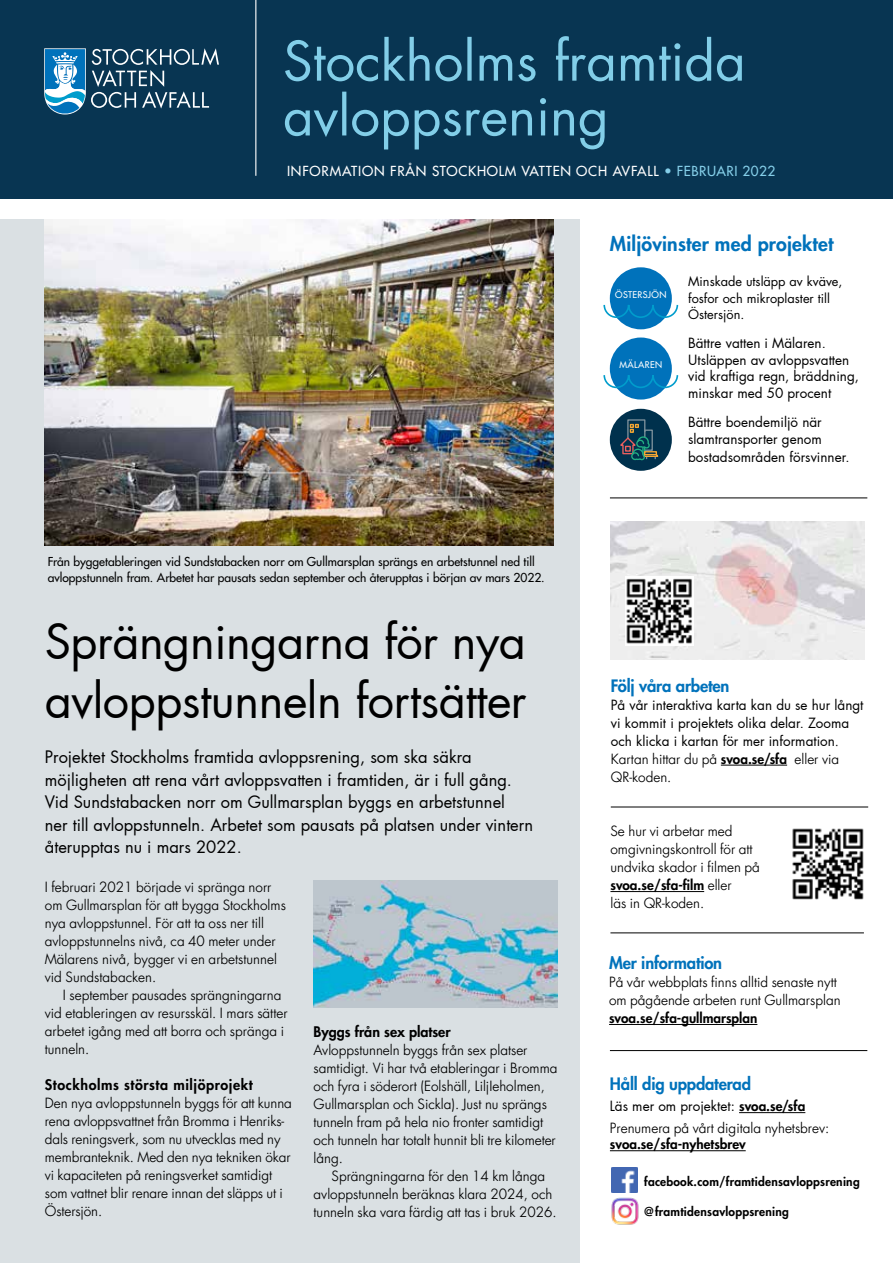
<style>
.page{position:relative;width:893px;height:1263px;background:#fff}
.page>*{position:absolute;margin:0;border:0;box-sizing:border-box;transform-origin:0 0}
.t1{font:46.95px/59.1px "Futura";letter-spacing:-.01em;color:#000}
.t2{font:800 19.5px "Futura LT Pro";letter-spacing:.01em;color:#0072bb}
.t3{font:800 16.65px "Futura LT Pro";letter-spacing:-.01em;color:#0072bb}
.t4{font:16.5px/22.5px "Futura";color:#000}
.t5{font:800 14.25px "Futura LT Pro";letter-spacing:.04em;color:#000}
.t6{font:800 14.25px "Futura LT Pro";color:#000}
.t7{font:13.5px/18px "Futura L Tfor SVOA Sm Lt";color:#000}
.t8{font:13.5px/16.5px "Futura";color:#000}
.t9{font:800 13.5px "Futura LT Pro";color:#000}
.t10{font:500 13.5px "Futura LT Pro";letter-spacing:.06em;color:#fff}
.t11{font:12.75px/16.5px "Futura Std";color:#000}
.t12{font:500 12px/15.8px "Futura LT Pro";color:#000}
.t13{font:800 12px "Futura LT Pro";letter-spacing:.02em;color:#000}
.t14{font:500 9px "Futura LT Pro";letter-spacing:.04em;color:#fff}
.s1{color:#85cfe9}
.s2{font-family:"Futura L Tfor SVOA Sm Lt"}
.s3{font-family:"Futura LT Pro";font-weight:800}
.s4{font-family:"Futura L Tfor SVOA Sm Lt";font-weight:400}
</style>
<div class="page">
<div style="left:0;top:219px;width:579px;height:1044px;background:#dae0e3"></div>
<div style="left:0;top:0;width:893px;height:199px;background:#083552"></div>
<svg style="left:44px;top:48px;width:175px;height:66px"></svg>
<hr style="left:255px;top:0;width:1px;height:176px;background:#fff">
<svg style="left:285px;top:92px;width:320px;height:57px"></svg>
<svg style="left:285px;top:36px;width:457px;height:45px"></svg>
<img style="left:612px;top:1167px;width:25px;height:26px">
<img style="left:611px;top:1197px;width:28px;height:28px">
<hr style="left:739px;top:1112px;width:66px;height:1px;background:#000">
<hr style="left:610px;top:1150px;width:136px;height:1px;background:#000">
<div style="left:610px;top:267px;width:62px;height:62px;background:#0072bb;border-radius:50%"></div>
<svg style="left:603px;top:303px;width:76px;height:16px"></svg>
<div style="left:610px;top:337px;width:62px;height:63px;background:#0072bb;border-radius:50%"></div>
<svg style="left:603px;top:373px;width:76px;height:16px"></svg>
<div style="left:610px;top:409px;width:62px;height:62px;background:#00314d;border-radius:50%"></div>
<svg style="left:620px;top:419px;width:39px;height:41px"></svg>
<hr style="left:610px;top:1050px;width:257px;height:1px;background:#000">
<hr style="left:610px;top:497px;width:257px;height:1px;background:#000">
<img style="left:611px;top:521px;width:254px;height:139px">
<hr style="left:609px;top:1024px;width:148px;height:1px;background:#000">
<hr style="left:610px;top:932px;width:254px;height:1px;background:#000">
<hr style="left:610px;top:891px;width:94px;height:1px;background:#000">
<img style="left:792px;top:828px;width:72px;height:72px">
<hr style="left:611px;top:807px;width:257px;height:1px;background:#000">
<hr style="left:721px;top:765px;width:66px;height:1px;background:#000">
<img style="left:625px;top:576px;width:69px;height:69px">
<img style="left:45px;top:219px;width:509px;height:326px">
<img style="left:314px;top:881px;width:244px;height:127px">
<p class="t10" style="left:287px;top:161px;width:490px">INFORMATION FRÅN STOCKHOLM VATTEN OCH AVFALL <span class="s1">• FEBRUARI 2022</span></p>
<p class="t12" style="left:48px;top:553px;width:498px">Från byggetableringen vid Sundstabacken norr om Gullmarsplan sprängs en arbetstunnel ned till avloppstunneln fram. Arbetet har pausats sedan september och återupptas i början av mars 2022.</p>
<h1 class="t1" style="left:45px;top:612px;width:483px">Sprängningarna för nya avloppstunneln fortsätter</h1>
<p class="t4" style="left:45px;top:746px;width:490px">Projektet Stockholms framtida avloppsrening, som ska säkra möjligheten att rena vårt avloppsvatten i framtiden, är i full gång.<br>Vid Sundstabacken norr om Gullmarsplan byggs en arbetstunnel<br>ner till avloppstunneln. Arbetet som pausats på platsen under vintern återupptas nu i mars 2022.</p>
<p class="t7" style="left:45px;top:878px;width:243px">I februari 2021 började vi spränga norr om Gullmarsplan för att bygga Stockholms nya avloppstunnel. För att ta oss ner till avloppstunnelns nivå, ca 40 meter under Mälarens nivå, bygger vi en arbetstunnel vid Sundstabacken.</p>
<p class="t7" style="left:45px;top:986px;width:244px;text-indent:18px">I september pausades sprängningarna vid etableringen av resursskäl. I mars sätter arbetet igång med att borra och spränga i tunneln.</p>
<p class="t5" style="left:45px;top:1074px;width:209px">Stockholms största miljöprojekt</p>
<p class="t7" style="left:45px;top:1094px;width:249px">Den nya avloppstunneln byggs för att kunna rena avloppsvattnet från Bromma i Henriks&shy;dals reningsverk, som nu utvecklas med ny membranteknik. Med den nya tekniken ökar vi kapaciteten på reningsverket samtidigt som vattnet blir renare innan det släpps ut i Östersjön.</p>
<p class="t6" style="left:314px;top:1020px;width:139px">Byggs från sex platser</p>
<p class="t7" style="left:314px;top:1041px;width:245px">Avloppstunneln byggs från sex platser samtidigt. Vi har två etableringar i Bromma och fyra i söderort (Eolshäll, LiljIeholmen, Gullmarsplan och Sickla). Just nu sprängs tunneln fram på hela nio fronter samtidigt och tunneln har totalt hunnit bli tre kilometer lång.</p>
<p class="t7" style="left:314px;top:1167px;width:244px;text-align:center">Sprängningarna för den 14 km långa avloppstunneln beräknas klara 2024, och tunneln ska vara färdig att tas i bruk 2026.</p>
<h2 class="t2" style="left:610px;top:228px;width:225px">Miljövinster med projektet</h2>
<p class="t14" style="left:615px;top:288px;width:53px">ÖSTERSJÖN</p>
<p class="t11" style="left:688px;top:273px;width:156px">Minskade utsläpp av kväve, fosfor och mikroplaster till<br>Östersjön.</p>
<p class="t8" style="left:688px;top:335px;width:172px">Bättre vatten i Mälaren.<br>Utsläppen av avloppsvatten vid kraftiga regn, bräddning, minskar med 50 procent</p>
<p class="t8" style="left:688px;top:414px;width:135px">Bättre boendemiljö när slamtransporter genom</p>
<p class="t8" style="left:688px;top:448px;width:163px">bostadsområden försvinner.</p>
<p class="t14" style="left:619px;top:358px;width:44px">MÄLAREN</p>
<p class="t3" style="left:611px;top:673px;width:120px">Följ våra arbeten</p>
<p class="t8" style="left:611px;top:696px;width:254px;line-height:18px">På vår interaktiva karta kan du se hur långt vi kommit i projektets olika delar. Zooma och klicka i kartan för mer information<span class="s2">.</span></p>
<p class="t7" style="left:611px;top:750px;width:230px">Kartan hittar du på <span class="s3">svoa.se/sfa</span> eller via<br>QR-koden.</p>
<p class="t7" style="left:610px;top:822px;width:151px">Se hur vi arbetar med omgivningskontroll för att undvika skador i filmen på</p>
<p class="t9" style="left:610px;top:875px;width:123px">svoa.se/sfa-film <span class="s4">eller</span></p>
<p class="t7" style="left:610px;top:894px;width:95px">läs in QR-koden.</p>
<p class="t3" style="left:609px;top:950px;width:115px">Mer information</p>
<p class="t7" style="left:609px;top:973px;width:233px">På vår webbplats finns alltid senaste nytt om pågående arbeten runt Gullmarsplan</p>
<p class="t9" style="left:609px;top:1008px;width:150px">svoa.se/sfa-gullmarsplan</p>
<p class="t3" style="left:610px;top:1071px;width:143px">Håll dig uppdaterad</p>
<p class="t8" style="left:610px;top:1098px;width:197px">Läs mer om projektet: <span class="s3">svoa.se/sfa</span></p>
<p class="t7" style="left:610px;top:1119px;width:221px">Prenumera på vårt digitala nyhetsbrev:</p>
<p class="t9" style="left:610px;top:1134px;width:137px">svoa.se/sfa-nyhetsbrev</p>
<p class="t13" style="left:644px;top:1172px;width:217px">facebook.com/framtidensavloppsrening</p>
<p class="t13" style="left:643px;top:1202px;width:147px">@framtidensavloppsrening</p>
</div>
